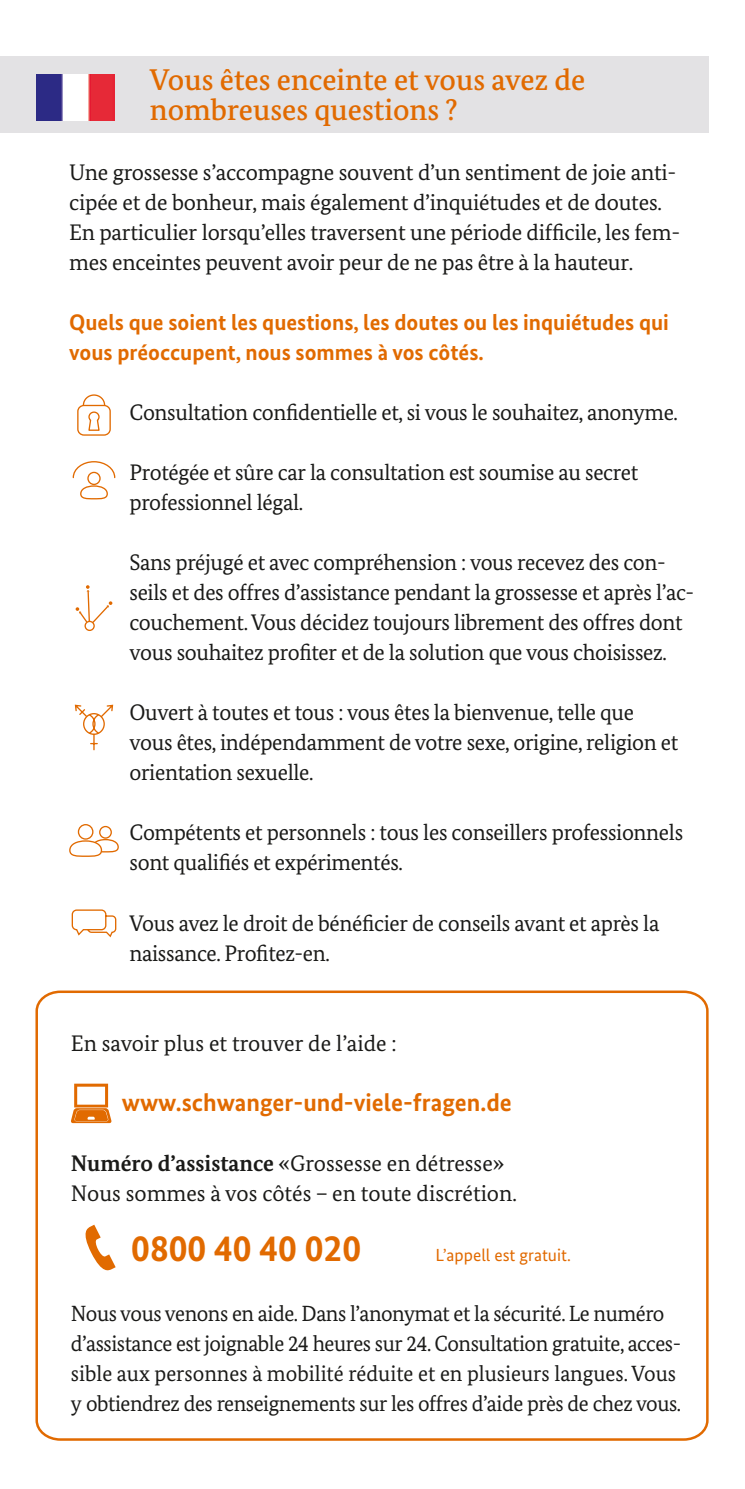
<style>
.page{position:relative;width:745px;height:1489px;background:#fff}
.page>*{position:absolute;margin:0;border:0;box-sizing:border-box;transform-origin:0 0}
.Fließtext_10pt{font:700 37.5px "Bundes Sans";color:#e16a00}
._01-Head{font:500 30px/30px "Bundes Serif";color:#e16a00}
.Fließtext_10pt-2{font:700 25px "Bundes Sans";color:#e16a00}
._03-Copy{font:22.5px/30px "Bundes Serif";letter-spacing:-.015em;color:#1a1a18}
.Fließtext_10pt-3{font:22.5px "Bundes Serif";color:#1a1a18}
._01-Head-2{font:700 22.5px/30px "Bundes Sans";color:#e16a00}
._03-Copy-2{font:22px/30px "Bundes Serif";letter-spacing:-.02em;color:#1a1a18}
.Fließtext_10pt-4{font:17.5px "Bundes Sans";color:#e16a00}
.s1{font-weight:700}
</style>
<div class="page">
<svg style="left:35px;top:990px;width:674px;height:451px"></svg>
<div style="left:0;top:57px;width:708px;height:76px;background:#e3e2e4"></div>
<div style="left:77px;top:405px;width:34px;height:30px;border:1px solid #e16a00;border-radius:6px"></div>
<svg style="left:82px;top:394px;width:24px;height:37px"></svg>
<svg style="left:72px;top:461px;width:44px;height:39px"></svg>
<div style="left:84px;top:620px;width:11px;height:11px;border:1px solid #e16a00;border-radius:50%"></div>
<svg style="left:76px;top:585px;width:36px;height:39px"></svg>
<svg style="left:74px;top:704px;width:40px;height:47px"></svg>
<svg style="left:69px;top:824px;width:50px;height:33px"></svg>
<svg style="left:71px;top:909px;width:46px;height:29px"></svg>
<svg style="left:71px;top:1083px;width:41px;height:40px"></svg>
<svg style="left:80px;top:1224px;width:36px;height:50px"></svg>
<img style="left:36px;top:74px;width:78px;height:46px">
<p class="_01-Head" style="left:150px;top:64px;width:437px">Vous êtes enceinte et vous avez de nombreuses questions ?</p>
<p class="_03-Copy" style="left:69px;top:157px;width:612px">Une grossesse s’accompagne souvent d’un sentiment de joie anti&shy;cipée et de bonheur, mais également d’inquiétudes et de doutes.<br>En particulier lorsqu’elles traversent une période difficile, les fem&shy;mes enceintes peuvent avoir peur de ne pas être à la hauteur.</p>
<p class="_01-Head-2" style="left:69px;top:307px;width:601px">Quels que soient les questions, les doutes ou les inquiétudes qui vous préoccupent, nous sommes à vos côtés.</p>
<p class="_03-Copy" style="left:129px;top:397px;width:549px">Consultation confidentielle et, si vous le souhaitez, anonyme.</p>
<p class="_03-Copy" style="left:129px;top:457px;width:510px">Protégée et sûre car la consultation est soumise au secret professionnel légal.</p>
<p class="_03-Copy" style="left:129px;top:547px;width:566px">Sans préjugé et avec compréhension : vous recevez des con&shy;seils et des offres d’assistance pendant la grossesse et après l’ac&shy;couchement. Vous décidez toujours librement des offres dont vous souhaitez profiter et de la solution que vous choisissez.</p>
<p class="_03-Copy" style="left:129px;top:697px;width:550px">Ouvert à toutes et tous : vous êtes la bienvenue, telle que vous êtes, indépendamment de votre sexe, origine, religion et orientation sexuelle.</p>
<p class="_03-Copy" style="left:129px;top:817px;width:555px">Compétents et personnels : tous les conseillers professionnels sont qualifiés et expérimentés.</p>
<p class="_03-Copy" style="left:129px;top:907px;width:531px">Vous avez le droit de bénéficier de conseils avant et après la naissance. Profitez-en.</p>
<p class="Fließtext_10pt-3" style="left:71px;top:1029px;width:327px">En savoir plus et trouver de l’aide :</p>
<p class="Fließtext_10pt-2" style="left:122px;top:1086px;width:391px">www.schwanger-und-viele-fragen.de</p>
<p class="Fließtext_10pt-3" style="left:71px;top:1149px;width:434px"><span class="s1">Numéro d’assistance</span> «Grossesse en détresse»</p>
<p class="Fließtext_10pt-3" style="left:71px;top:1179px;width:447px">Nous sommes à vos côtés – en toute discrétion.</p>
<p class="Fließtext_10pt" style="left:131px;top:1224px;width:231px">0800 40 40 020</p>
<p class="Fließtext_10pt-4" style="left:435px;top:1243px;width:137px">L’appell est gratuit.</p>
<p class="_03-Copy-2" style="left:71px;top:1297px;width:611px">Nous vous venons en aide. Dans l’anonymat et la sécurité. Le numéro d’assistance est joignable 24 heures sur 24. Consultation gratuite, acces&shy;sible aux personnes à mobilité réduite et en plusieurs langues. Vous y obtiendrez des renseignements sur les offres d’aide près de chez vous.</p>
</div>
